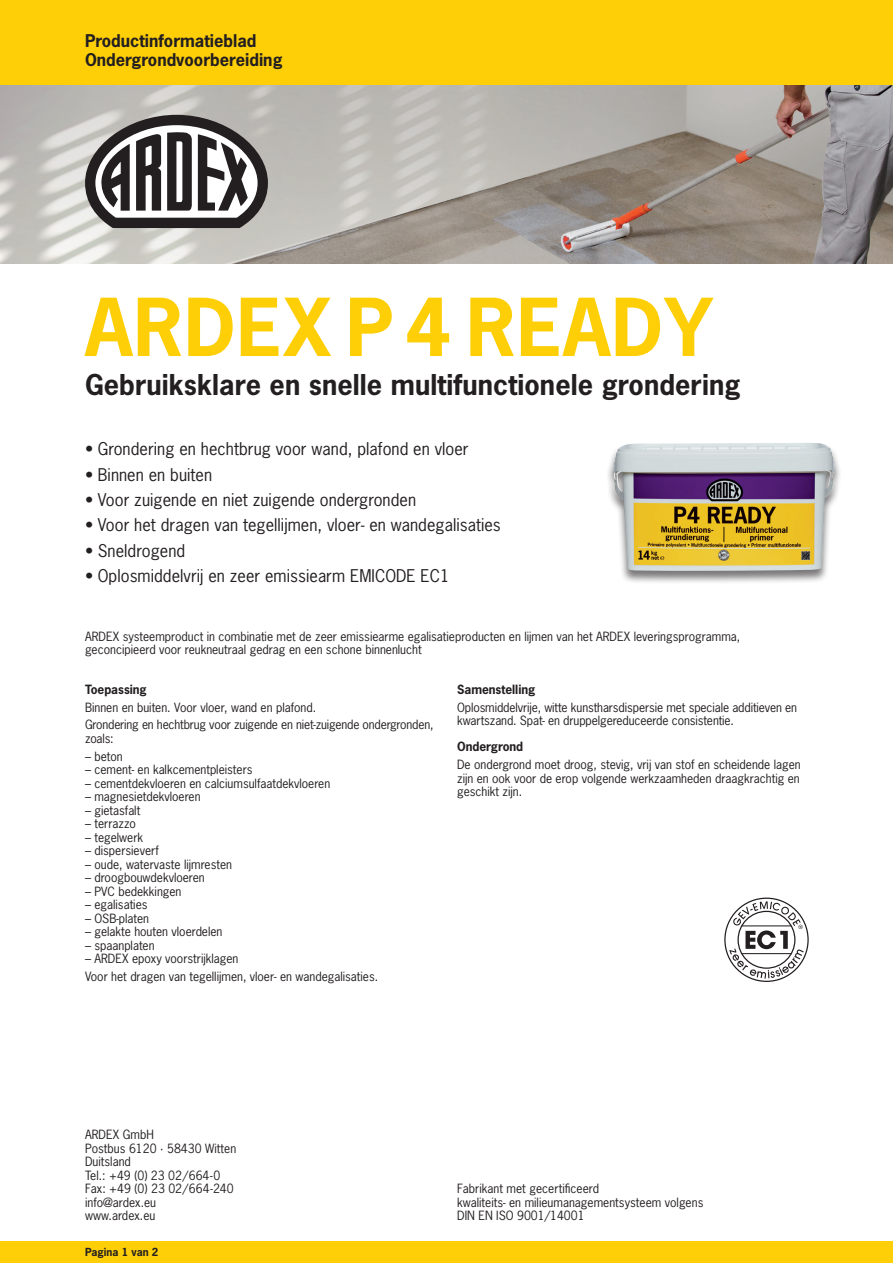
<style>
.page{position:relative;width:893px;height:1263px;background:#fff}
.page>*{position:absolute;margin:0;border:0;box-sizing:border-box;transform-origin:0 0}
.t1{font:700 75px "News Gothic Std";letter-spacing:.015em;color:#fecf07}
.t2{font:700 27px "News Gothic Std";letter-spacing:.005em;color:#231f20}
.t3{font:16.5px "News Gothic Std";letter-spacing:.005em;color:#231f20}
.t4{font:700 16.5px/19.5px "News Gothic Std";color:#231f20}
.t5{font:12px/13.5px "News Gothic Std";color:#231f20}
.t6{font:700 12px "News Gothic Std";color:#231f20}
.t7{font:700 10.5px "News Gothic Std";color:#231f20}
</style>
<div class="page">
<div style="left:0;top:0;width:893px;height:85px;background:#fecf07"></div>
<div style="left:0;top:1242px;width:893px;height:21px;background:#fecf07"></div>
<img style="left:0;top:85px;width:893px;height:179px">
<div style="left:606px;top:442px;width:236px;height:143px;background:#231f20;opacity:.6"></div>
<img style="left:613px;top:443px;width:222px;height:128px">
<svg style="left:85px;top:115px;width:183px;height:113px"></svg>
<svg style="left:725px;top:898px;width:83px;height:83px"></svg>
<svg style="left:729px;top:901px;width:75px;height:78px"></svg>
<hr style="left:742px;top:925px;width:49px;height:1px;background:#231f20">
<hr style="left:742px;top:953px;width:49px;height:1px;background:#231f20">
<h3 class="t4" style="left:85px;top:31px;width:199px">Productinformatieblad<br>Ondergrondvoorbereiding</h3>
<h1 class="t1" style="left:85px;top:278px;width:629px">ARDEX P4 READY</h1>
<h2 class="t2" style="left:85px;top:367px;width:657px">Gebruiksklare en snelle multifunctionele grondering</h2>
<h3 class="t3" style="left:85px;top:438px;width:385px">• Grondering en hechtbrug voor wand, plafond en vloer</h3>
<h3 class="t3" style="left:85px;top:464px;width:129px">• Binnen en buiten</h3>
<h3 class="t3" style="left:85px;top:489px;width:333px">• Voor zuigende en niet zuigende ondergronden</h3>
<h3 class="t3" style="left:85px;top:515px;width:417px">• Voor het dragen van tegellijmen, vloer- en wandegalisaties</h3>
<h3 class="t3" style="left:85px;top:540px;width:102px">• Sneldrogend</h3>
<h3 class="t3" style="left:85px;top:565px;width:366px">• Oplosmiddelvrij en zeer emissiearm EMICODE EC1</h3>
<p class="t5" style="left:85px;top:629px;width:657px">ARDEX systeemproduct in combinatie met de zeer emissiearme egalisatieproducten en lijmen van het ARDEX leveringsprogramma, geconcipieerd voor reukneutraal gedrag en een schone binnenlucht</p>
<p class="t6" style="left:85px;top:681px;width:63px">Toepassing</p>
<p class="t5" style="left:85px;top:698px;width:350px;line-height:17.7px">Binnen en buiten. Voor vloer, wand en plafond.<br>Grondering en hechtbrug voor zuigende en niet-zuigende ondergronden,</p>
<p class="t5" style="left:85px;top:732px;width:30px">zoals:</p>
<p class="t5" style="left:85px;top:749px;width:39px">– beton</p>
<p class="t5" style="left:85px;top:763px;width:169px">– cement- en kalkcementpleisters</p>
<p class="t5" style="left:85px;top:776px;width:247px">– cementdekvloeren en calciumsulfaatdekvloeren</p>
<p class="t5" style="left:85px;top:790px;width:117px">– magnesietdekvloeren</p>
<p class="t5" style="left:85px;top:803px;width:57px">– gietasfalt</p>
<p class="t5" style="left:85px;top:817px;width:52px">– terrazzo</p>
<p class="t5" style="left:85px;top:830px;width:60px">– tegelwerk</p>
<p class="t5" style="left:85px;top:844px;width:76px">– dispersieverf</p>
<p class="t5" style="left:85px;top:857px;width:149px">– oude, watervaste lijmresten</p>
<p class="t5" style="left:85px;top:871px;width:121px">– droogbouwdekvloeren</p>
<p class="t5" style="left:85px;top:884px;width:98px">– PVC bedekkingen</p>
<p class="t5" style="left:85px;top:898px;width:64px">– egalisaties</p>
<p class="t5" style="left:85px;top:911px;width:66px">– OSB-platen</p>
<p class="t5" style="left:85px;top:925px;width:139px">– gelakte houten vloerdelen</p>
<p class="t5" style="left:85px;top:938px;width:71px">– spaanplaten</p>
<p class="t5" style="left:85px;top:950px;width:295px;line-height:17.7px">– ARDEX epoxy voorstrijklagen<br>Voor het dragen van tegellijmen, vloer- en wandegalisaties.</p>
<p class="t6" style="left:457px;top:681px;width:80px">Samenstelling</p>
<p class="t5" style="left:457px;top:700px;width:342px">Oplosmiddelvrije, witte kunstharsdispersie met speciale additieven en kwartszand. Spat- en druppelgereduceerde consistentie.</p>
<p class="t6" style="left:457px;top:739px;width:68px">Ondergrond</p>
<p class="t5" style="left:457px;top:758px;width:345px;text-align:justify">De ondergrond moet droog, stevig, vrij van stof en scheidende lagen zijn en ook voor de erop volgende werkzaamheden draagkrachtig en geschikt zijn.</p>
<p class="t5" style="left:85px;top:1128px;width:153px">ARDEX GmbH<br>Postbus 6120 · 58430 Witten<br>Duitsland<br>Tel.: +49 (0) 23 02/664-0<br>Fax: +49 (0) 23 02/664-240 info@ardex.eu<br>www.ardex.eu</p>
<p class="t7" style="left:85px;top:1245px;width:75px">Pagina 1 van 2</p>
<p class="t5" style="left:457px;top:1182px;width:248px">Fabrikant met gecertificeerd<br>kwaliteits- en milieumanagementsysteem volgens<br>DIN EN ISO 9001/14001</p>
</div>
